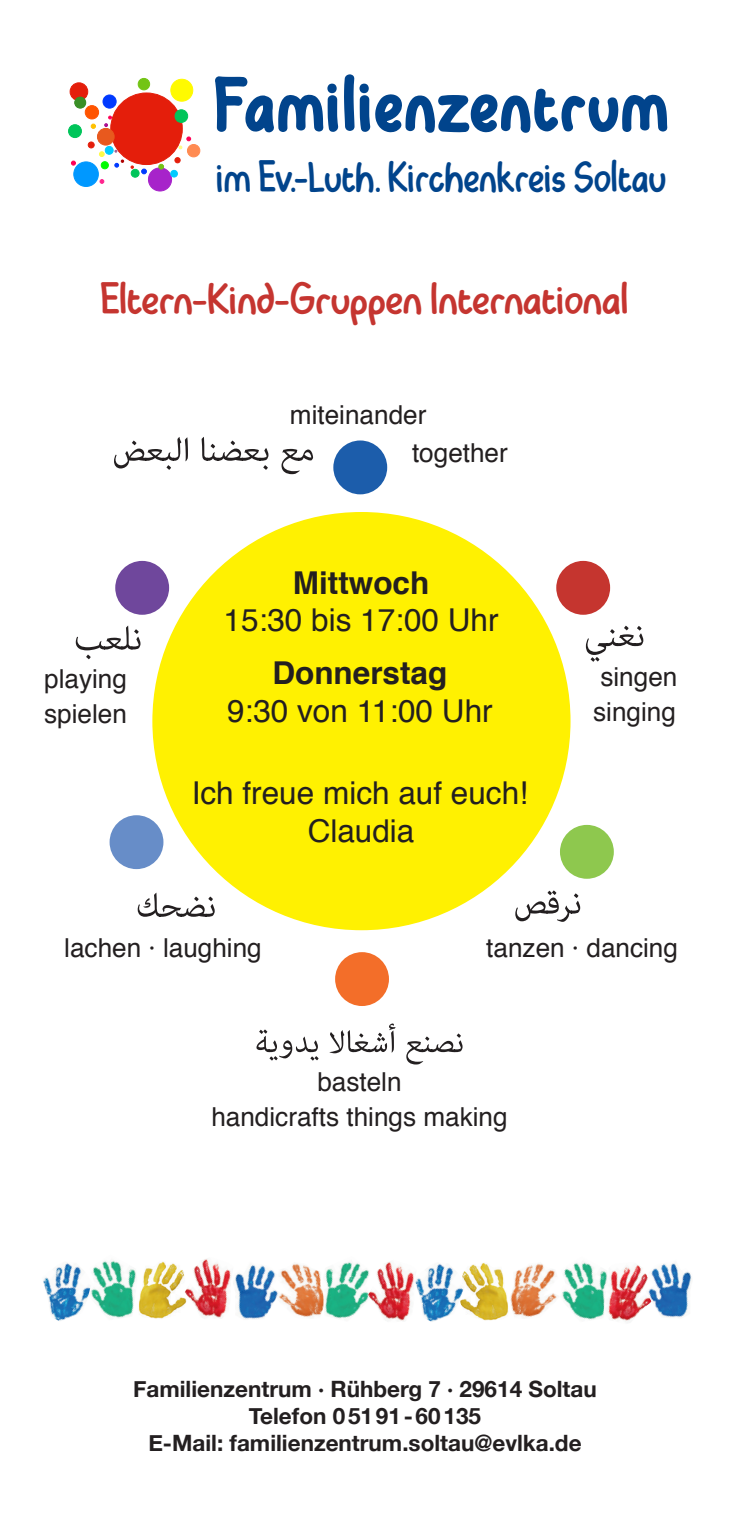
<style>
.page{position:relative;width:730px;height:1517px;background:#fff}
.page>*{position:absolute;margin:0;border:0;box-sizing:border-box;transform-origin:0 0}
.t1{font:67.5px "WWD2012";letter-spacing:.055em;color:#01448c}
.t2{font:40px "WWD2012";letter-spacing:-.005em;color:#c53530;scale:1.1 1}
.t3{font:40px "WWD2012";letter-spacing:-.005em;color:#01448c}
.t4{font:31.5px/37.8px "Helvetica";color:#231f20;text-align:center}
.t5{font:700 31.5px "Helvetica";color:#231f20}
.t6{font:26px/35.8px "Helvetica";color:#231f20}
.t7{font:700 22.5px/27px "Helvetica Neue";color:#231f20;text-align:center}
</style>
<div class="page">
<div style="left:111px;top:93px;width:71px;height:72px;background:#e41e0b;border-radius:50%"></div>
<div style="left:171px;top:79px;width:22px;height:22px;background:#fffa00;border-radius:50%"></div>
<div style="left:171px;top:79px;width:22px;height:22px;border:1px solid #fffa00;border-radius:50%"></div>
<div style="left:85px;top:106px;width:14px;height:13px;background:#ff5400;border-radius:50%"></div>
<div style="left:85px;top:105px;width:14px;height:14px;border:1px solid #ff5400;border-radius:50%"></div>
<div style="left:148px;top:168px;width:24px;height:23px;background:#a723ca;border-radius:50%"></div>
<div style="left:148px;top:168px;width:24px;height:23px;border:1px solid #a723ca;border-radius:50%"></div>
<div style="left:175px;top:110px;width:13px;height:12px;background:#00c55a;border-radius:50%"></div>
<div style="left:175px;top:109px;width:13px;height:14px;border:1px solid #00c55a;border-radius:50%"></div>
<div style="left:69px;top:125px;width:12px;height:13px;background:#00c55a;border-radius:50%"></div>
<div style="left:68px;top:124px;width:14px;height:14px;border:1px solid #00c55a;border-radius:50%"></div>
<div style="left:74px;top:162px;width:24px;height:24px;background:#0098ff;border-radius:50%"></div>
<div style="left:74px;top:162px;width:25px;height:25px;border:1px solid #0098ff;border-radius:50%"></div>
<div style="left:131px;top:169px;width:8px;height:8px;background:#00c55a;border-radius:50%"></div>
<div style="left:131px;top:169px;width:8px;height:8px;border:1px solid #00c55a;border-radius:50%"></div>
<svg style="left:175px;top:157px;width:5px;height:6px"></svg>
<div style="left:103px;top:95px;width:13px;height:13px;background:#0039ff;border-radius:50%"></div>
<div style="left:103px;top:95px;width:13px;height:13px;border:1px solid #0039ff;border-radius:50%"></div>
<svg style="left:141px;top:169px;width:6px;height:5px"></svg>
<div style="left:70px;top:83px;width:18px;height:17px;background:#e41e0b;border-radius:50%"></div>
<div style="left:70px;top:83px;width:18px;height:18px;border:1px solid #e41e0b;border-radius:50%"></div>
<div style="left:187px;top:144px;width:13px;height:13px;background:#ff8b52;border-radius:50%"></div>
<div style="left:187px;top:144px;width:13px;height:13px;border:1px solid #ff8b52;border-radius:50%"></div>
<div style="left:97px;top:128px;width:17px;height:17px;background:#e8591e;border-radius:50%"></div>
<div style="left:97px;top:128px;width:17px;height:17px;border:1px solid #e8591e;border-radius:50%"></div>
<div style="left:171px;top:170px;width:6px;height:7px;background:#00cbff;border-radius:50%"></div>
<div style="left:170px;top:170px;width:8px;height:7px;border:1px solid #00cbff;border-radius:50%"></div>
<div style="left:105px;top:146px;width:8px;height:8px;background:#00cbff;border-radius:50%"></div>
<div style="left:105px;top:146px;width:8px;height:8px;border:1px solid #00cbff;border-radius:50%"></div>
<div style="left:138px;top:78px;width:12px;height:12px;background:#73c415;border-radius:50%"></div>
<div style="left:138px;top:78px;width:12px;height:12px;border:1px solid #73c415;border-radius:50%"></div>
<svg style="left:159px;top:164px;width:5px;height:5px"></svg>
<svg style="left:115px;top:160px;width:9px;height:7px"></svg>
<div style="left:75px;top:97px;width:11px;height:11px;background:#3a8f27;border-radius:50%"></div>
<div style="left:74px;top:97px;width:12px;height:11px;border:1px solid #3a8f27;border-radius:50%"></div>
<svg style="left:88px;top:142px;width:16px;height:15px"></svg>
<svg style="left:91px;top:124px;width:5px;height:5px"></svg>
<div style="left:101px;top:162px;width:7px;height:7px;background:#00fc00;border-radius:50%"></div>
<div style="left:101px;top:161px;width:8px;height:8px;border:1px solid #00fc00;border-radius:50%"></div>
<svg style="left:104px;top:116px;width:8px;height:11px"></svg>
<svg style="left:179px;top:137px;width:12px;height:12px"></svg>
<svg style="left:100px;top:179px;width:4px;height:5px"></svg>
<svg style="left:71px;top:161px;width:5px;height:4px"></svg>
<svg style="left:215px;top:74px;width:453px;height:59px"></svg>
<div style="left:152px;top:512px;width:418px;height:418px;background:#fff101;border-radius:50%"></div>
<div style="left:110px;top:815px;width:53px;height:54px;background:#678dc8;border-radius:50%"></div>
<svg style="left:138px;top:892px;width:77px;height:24px"></svg>
<div style="left:333px;top:440px;width:54px;height:54px;background:#1c5dab;border-radius:50%"></div>
<svg style="left:114px;top:437px;width:199px;height:37px"></svg>
<div style="left:556px;top:561px;width:54px;height:54px;background:#c5352f;border-radius:50%"></div>
<svg style="left:586px;top:625px;width:57px;height:37px"></svg>
<div style="left:335px;top:952px;width:54px;height:54px;background:#f36e29;border-radius:50%"></div>
<svg style="left:256px;top:1023px;width:207px;height:41px"></svg>
<div style="left:560px;top:825px;width:54px;height:54px;background:#8ec84e;border-radius:50%"></div>
<svg style="left:515px;top:890px;width:65px;height:32px"></svg>
<svg style="left:76px;top:625px;width:64px;height:34px"></svg>
<div style="left:115px;top:561px;width:54px;height:54px;background:#6f479c;border-radius:50%"></div>
<img style="left:43px;top:1263px;width:46px;height:58px">
<img style="left:187px;top:1259px;width:44px;height:59px">
<img style="left:280px;top:1263px;width:43px;height:54px">
<img style="left:89px;top:1260px;width:47px;height:58px">
<img style="left:139px;top:1261px;width:48px;height:58px">
<img style="left:233px;top:1265px;width:47px;height:55px">
<img style="left:323px;top:1262px;width:45px;height:57px">
<img style="left:368px;top:1262px;width:46px;height:59px">
<img style="left:415px;top:1263px;width:44px;height:59px">
<img style="left:459px;top:1263px;width:49px;height:57px">
<img style="left:510px;top:1263px;width:47px;height:54px">
<img style="left:562px;top:1262px;width:42px;height:58px">
<img style="left:604px;top:1265px;width:41px;height:57px">
<img style="left:645px;top:1263px;width:47px;height:55px">
<h1 class="t1" style="left:216px;top:57px;width:453px">Familienzentrum</h1>
<h2 class="t3" style="left:217px;top:149px;width:451px">im Ev.-Luth. Kirchenkreis Soltau</h2>
<h2 class="t2" style="left:101px;top:270px;width:481px">Eltern-Kind-Gruppen International</h2>
<p class="t6" style="left:44px;top:661px;width:84px">playing spielen</p>
<p class="t6" style="left:412px;top:397px;width:97px;line-height:38px;text-indent:-122px">miteinander together</p>
<p class="t5" style="left:293px;top:557px;width:138px">Mittwoch</p>
<p class="t4" style="left:224px;top:602px;width:276px">15:30 bis 17:00 Uhr</p>
<p class="t5" style="left:272px;top:647px;width:177px">Donnerstag</p>
<p class="t4" style="left:227px;top:693px;width:267px">9:30 von 11:00 Uhr</p>
<p class="t4" style="left:192px;top:775px;width:338px">Ich freue mich auf euch!<br>Claudia</p>
<p class="t6" style="left:593px;top:659px;width:86px">singen singing</p>
<p class="t6" style="left:64px;top:931px;width:199px">lachen · laughing</p>
<p class="t6" style="left:486px;top:931px;width:193px">tanzen · dancing</p>
<p class="t6" style="left:211px;top:1064px;width:298px;text-align:center">basteln<br>handicrafts things making</p>
<p class="t7" style="left:133px;top:1376px;width:465px">Familienzentrum · Rühberg 7 · 29614 Soltau<br>Telefon 05191-60135<br>E-Mail: familienzentrum.soltau@evlka.de</p>
</div>
